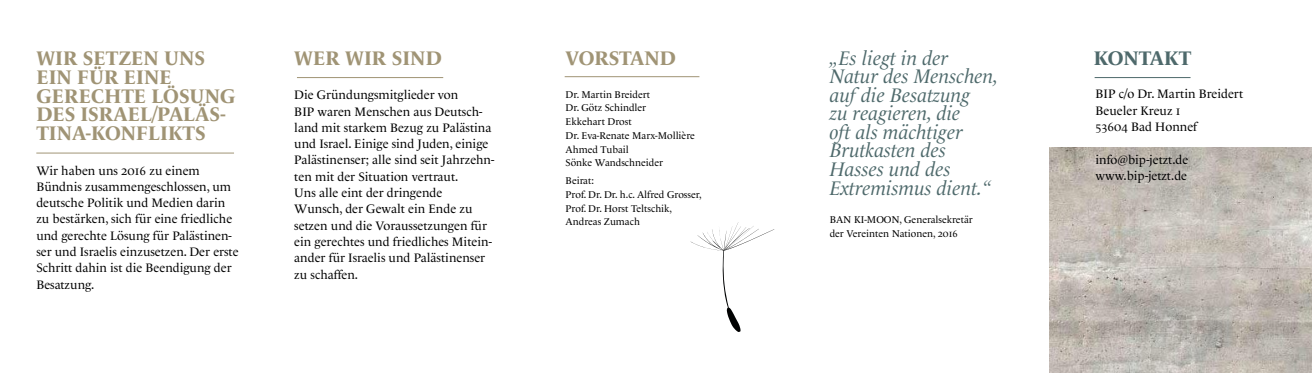
<style>
.page{position:relative;width:1312px;height:373px;background:#fff}
.page>*{position:absolute;margin:0;border:0;box-sizing:border-box;transform-origin:0 0}
.t1{font:italic 20px/18.5px "Le Monde Livre";color:#4e696b}
.t2{font:700 20px/18.8px "Le Monde Livre";color:#a09475}
.t3{font:700 20px "Le Monde Livre";color:#4e696b}
.t4{font:12.5px/16.2px "Le Monde Livre Normal Classic";color:#000}
.t5{font:10px/13.8px "Le Monde Livre Normal Classic";color:#000}
</style>
<div class="page">
<img style="left:1049px;top:147px;width:262px;height:225px">
<svg style="left:690px;top:223px;width:48px;height:97px"></svg>
<hr style="left:36px;top:152px;width:198px;height:1px;background:#a09475">
<hr style="left:564px;top:76px;width:135px;height:1px;background:#a09475">
<hr style="left:297px;top:77px;width:146px;height:1px;background:#a09475">
<hr style="left:1094px;top:77px;width:96px;height:1px;background:#4e696b">
<p class="t2" style="left:36px;top:49px;width:201px">WIR SETZEN UNS<br>EIN FÜR EINE<br>GERECHTE LÖSUNG<br>DES ISRAEL/PALÄS-<br>TINA-KONFLIKTS</p>
<p class="t4" style="left:36px;top:162px;width:204px">Wir haben uns 2016 zu einem<br>Bündnis zusammengeschlossen, um deutsche Politik und Medien darin zu bestärken, sich für eine friedliche und gerechte Lösung für Palästinen&shy;ser und Israelis einzusetzen. Der erste<br>Schritt dahin ist die Beendigung der<br>Besatzung.</p>
<p class="t2" style="left:294px;top:49px;width:149px">WER WIR SIND</p>
<p class="t4" style="left:294px;top:87px;width:201px">Die Gründungsmitglieder von<br>BIP waren Menschen aus Deutsch&shy;land mit starkem Bezug zu Palästina und Israel. Einige sind Juden, einige<br>Palästinenser; alle sind seit Jahrzehn&shy;ten mit der Situation vertraut.<br>Uns alle eint der dringende<br>Wunsch, der Gewalt ein Ende zu setzen und die Voraussetzungen für ein gerechtes und friedliches Mitein&shy;ander für Israelis und Palästinenser zu schaffen.</p>
<p class="t2" style="left:565px;top:49px;width:112px">VORSTAND</p>
<p class="t5" style="left:565px;top:87px;width:86px">Dr. Martin Breidert</p>
<p class="t5" style="left:565px;top:101px;width:82px">Dr. Götz Schindler</p>
<p class="t5" style="left:565px;top:114px;width:68px">Ekkehart Drost</p>
<p class="t5" style="left:565px;top:128px;width:131px">Dr. Eva-Renate Marx-Mollière</p>
<p class="t5" style="left:565px;top:142px;width:65px">Ahmed Tubail</p>
<p class="t5" style="left:565px;top:156px;width:99px">Sönke Wandschneider</p>
<p class="t5" style="left:565px;top:173px;width:30px">Beirat:</p>
<p class="t5" style="left:565px;top:187px;width:138px">Prof. Dr. Dr. h.c. Alfred Grosser,</p>
<p class="t5" style="left:565px;top:201px;width:108px">Prof. Dr. Horst Teltschik,</p>
<p class="t5" style="left:565px;top:214px;width:76px">Andreas Zumach</p>
<p class="t1" style="left:829px;top:48px;width:170px">„Es liegt in der<br>Natur des Menschen, auf die Besatzung<br>zu reagieren, die<br>oft als mächtiger<br>Brutkasten des<br>Hasses und des<br>Extremismus dient.“</p>
<p class="t5" style="left:829px;top:212px;width:144px">BAN KI-MOON, Generalsekretär der Vereinten Nationen, 2016</p>
<p class="t3" style="left:1093px;top:46px;width:99px">KONTAKT</p>
<p class="t4" style="left:1095px;top:86px;width:149px">BIP c/o Dr. Martin Breidert<br>Beueler Kreuz 1<br>53604 Bad Honnef</p>
<p class="t4" style="left:1095px;top:151px;width:94px">info@bip-jetzt.de</p>
<p class="t4" style="left:1095px;top:167px;width:93px">www.bip-jetzt.de</p>
</div>
